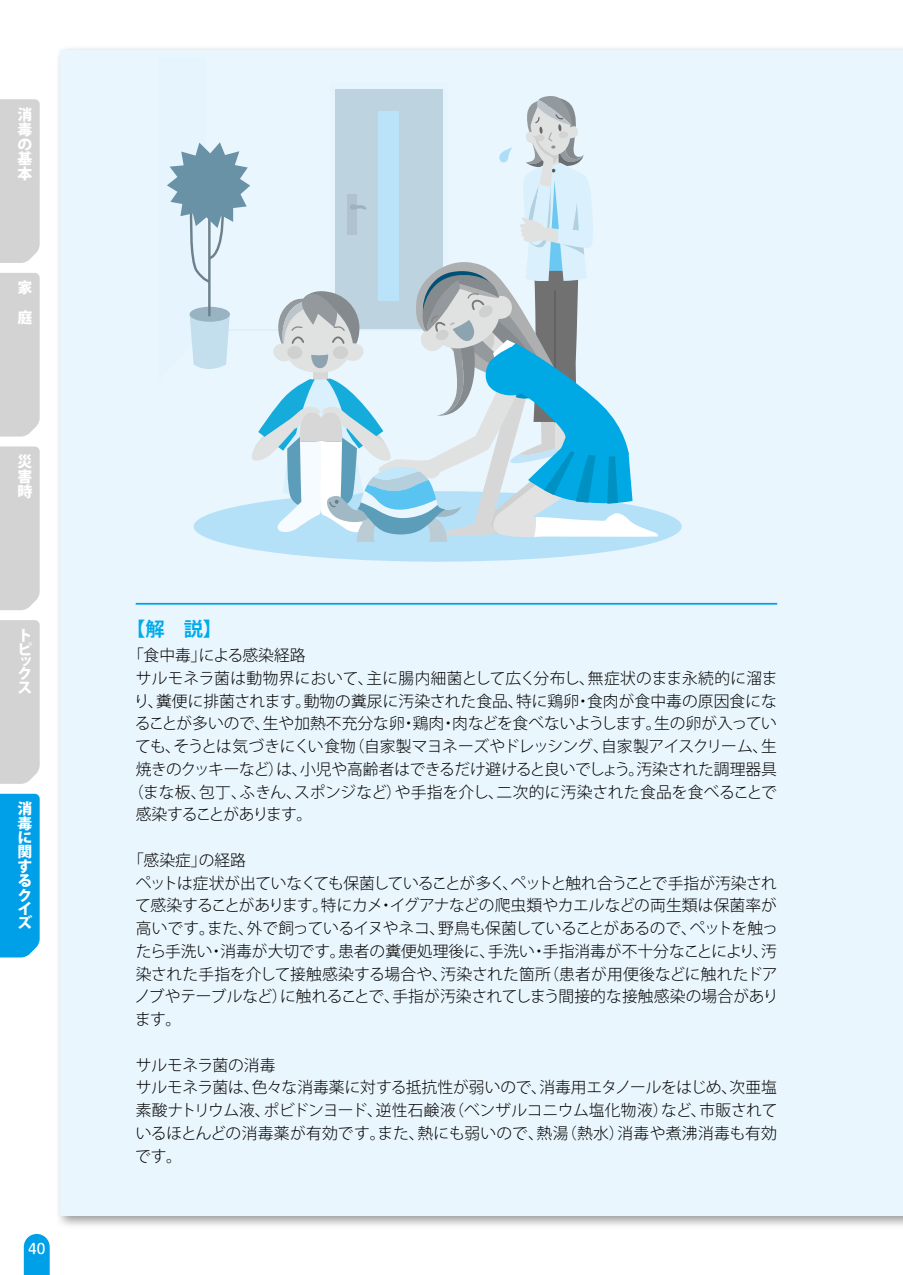
<style>
.page{position:relative;width:903px;height:1275px;background:#fff}
.page>*{position:absolute;margin:0;border:0;box-sizing:border-box;transform-origin:0 0}
.t1{font:700 19.25px "Koz Go Pro";color:#00abeb}
.t2{font:300 15.75px/22.8px "Koz Go Pro";color:#000}
.t3{font:300 15.75px "Koz Go Pro";letter-spacing:-.035em;color:#000}
.t4{font:300 15.75px "Koz Go Pro";letter-spacing:-.02em;color:#000}
.t5{font:300 15.75px "Koz Go Pro";letter-spacing:-.075em;color:#000}
.t6{font:800 14.88px/14.2px "Koz Go Pro";color:#fff;text-align:justify}
.t7{font:500 13.65px "Shin M Go Pro";color:#fff}
</style>
<div class="page">
<div style="left:55px;top:45px;width:848px;height:1185px;background:#000;opacity:.4"></div>
<div style="left:60px;top:50px;width:843px;height:1165px;background:#eaf6fd"></div>
<svg style="left:24px;top:1234px;width:26px;height:41px"></svg>
<div style="left:194px;top:491px;width:488px;height:71px;background:#b5e1f8;border-radius:50%"></div>
<svg style="left:167px;top:89px;width:492px;height:453px"></svg>
<hr style="left:136px;top:603px;width:641px;height:2px;background:#00a0e9">
<div style="left:0;top:99px;width:40px;height:164px;background:#d3d3d4"></div>
<div style="left:0;top:273px;width:40px;height:164px;background:#d3d3d4"></div>
<div style="left:0;top:446px;width:40px;height:164px;background:#d3d3d4"></div>
<div style="left:0;top:620px;width:40px;height:164px;background:#d3d3d4"></div>
<div style="left:0;top:794px;width:40px;height:163px;background:#00a0e9"></div>
<p class="t6" style="left:17px;top:108px;width:16px;line-height:14.9px">消毒の基本</p>
<p class="t6" style="left:17px;top:274px;width:16px;line-height:29.8px">家庭</p>
<p class="t6" style="left:17px;top:455px;width:16px;line-height:14.9px">災害時</p>
<p class="t6" style="left:17px;top:629px;width:16px">トピ</p>
<p class="t6" style="left:17px;top:656px;width:15px;line-height:13px">ックス</p>
<p class="t6" style="left:17px;top:803px;width:16px">消毒に関するクイズ</p>
<p class="t7" style="left:28px;top:1238px;width:19px">40</p>
<p class="t1" style="left:126px;top:617px;width:97px">【解　説】</p>
<p class="t2" style="left:128px;top:644px;width:179px">「食中毒」による感染経路</p>
<p class="t2" style="left:136px;top:667px;width:643px">サルモネラ菌は動物界において、主に腸内細菌として広く分布し、無症状のまま永続的に溜ま</p>
<p class="t2" style="left:134px;top:690px;width:644px">り、糞便に排菌されます。動物の糞尿に汚染された食品、特に鶏卵・食肉が食中毒の原因食にな</p>
<p class="t2" style="left:135px;top:712px;width:644px">ることが多いので、生や加熱不充分な卵・鶏肉・肉などを食べないようします。生の卵が入ってい</p>
<p class="t3" style="left:135px;top:736px;width:643px">ても、そうとは気づきにくい食物（自家製マヨネーズやドレッシング、自家製アイスクリーム、生</p>
<p class="t4" style="left:136px;top:759px;width:643px">焼きのクッキーなど）は、小児や高齢者はできるだけ避けると良いでしょう。汚染された調理器具</p>
<p class="t2" style="left:128px;top:780px;width:650px">（まな板、包丁、ふきん、スポンジなど）や手指を介し、二次的に汚染された食品を食べることで</p>
<p class="t5" style="left:136px;top:804px;width:178px">感染することがあります。</p>
<p class="t2" style="left:135px;top:849px;width:645px;text-indent:-7px">「感染症」の経路<br>ペットは症状が出ていなくても保菌していることが多く、ペットと触れ合うことで手指が汚染されて感染することがあります。特にカメ・イグアナなどの爬虫類やカエルなどの両生類は保菌率が高いです。また、外で飼っているイヌやネコ、野鳥も保菌していることがあるので、ペットを触ったら手洗い・消毒が大切です。患者の糞便処理後に、手洗い・手指消毒が不十分なことにより、汚染された手指を介して接触感染する場合や、汚染された箇所（患者が用便後などに触れたドアノブやテーブルなど）に触れることで、手指が汚染されてしまう間接的な接触感染の場合があります。</p>
<p class="t2" style="left:135px;top:1053px;width:644px">サルモネラ菌の消毒<br>サルモネラ菌は、色々な消毒薬に対する抵抗性が弱いので、消毒用エタノールをはじめ、次亜塩素酸ナトリウム液、ポビドンヨード、逆性石鹸液（ベンザルコニウム塩化物液）など、市販されているほとんどの消毒薬が有効です。また、熱にも弱いので、熱湯（熱水）消毒や煮沸消毒も有効です。</p>
</div>
